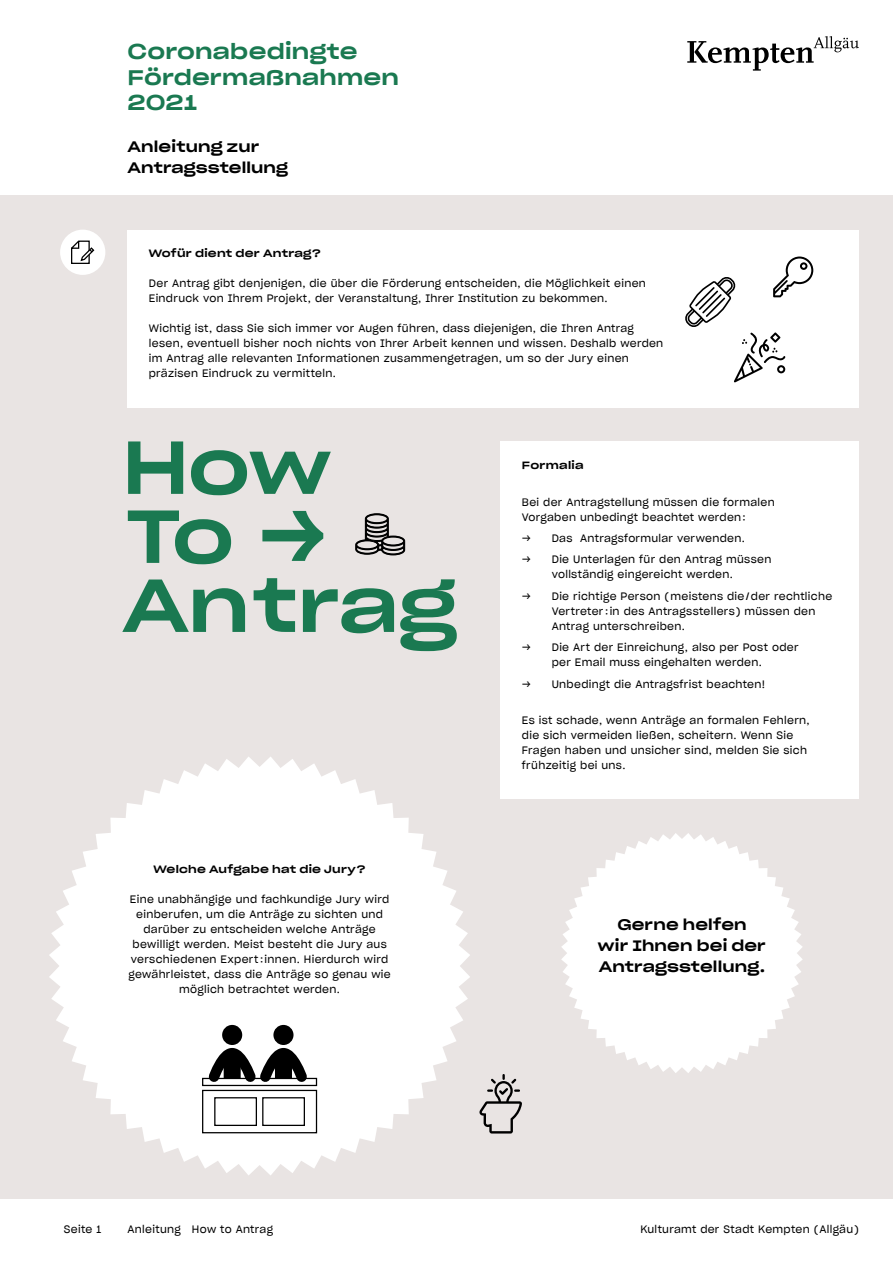
<style>
.page{position:relative;width:893px;height:1263px;background:#fff}
.page>*{position:absolute;margin:0;border:0;box-sizing:border-box;transform-origin:0 0}
.t1{font:73.5px/69px "Sharp Grotesk Medium 25";letter-spacing:-.01em;color:#1a7951}
.t2{font:21px/25.5px "Sharp Grotesk Medium 25";letter-spacing:.01em;color:#1a7951}
.t3{font:15px/21px "Sharp Grotesk Medium 25";letter-spacing:.01em;color:#000}
.t4{font:10.5px/15px "Sharp Grotesk Book 20";letter-spacing:.03em;color:#000}
.t5{font:10.5px "Sharp Grotesk Medium 25";letter-spacing:.02em;color:#000}
</style>
<div class="page">
<div style="left:0;top:196px;width:893px;height:1003px;background:#e9e4e3"></div>
<svg style="left:687px;top:36px;width:172px;height:35px"></svg>
<svg style="left:49px;top:757px;width:421px;height:418px;fill:#fff"></svg>
<div style="left:222px;top:1025px;width:20px;height:20px;background:#000;border-radius:50%"></div>
<div style="left:273px;top:1025px;width:20px;height:20px;background:#000;border-radius:50%"></div>
<div style="left:203px;top:1078px;width:113px;height:7px;background:#fff"></div>
<div style="left:202px;top:1078px;width:115px;height:8px;border:1px solid #000"></div>
<div style="left:203px;top:1090px;width:113px;height:43px;background:#fff"></div>
<div style="left:202px;top:1090px;width:115px;height:43px;border:1px solid #000"></div>
<div style="left:214px;top:1097px;width:43px;height:29px;border:1px solid #000"></div>
<div style="left:262px;top:1097px;width:43px;height:29px;border:1px solid #000"></div>
<svg style="left:204px;top:1043px;width:108px;height:44px;background:#868686"></svg>
<div style="left:501px;top:441px;width:358px;height:358px;background:#fff"></div>
<svg style="left:561px;top:833px;width:242px;height:240px;fill:#fff"></svg>
<div style="left:128px;top:230px;width:731px;height:177px;background:#fff"></div>
<div style="left:60px;top:230px;width:45px;height:45px;background:#fff;border-radius:50%"></div>
<svg style="left:71px;top:240px;width:24px;height:24px"></svg>
<svg style="left:685px;top:256px;width:128px;height:126px"></svg>
<svg style="left:355px;top:513px;width:50px;height:42px"></svg>
<svg style="left:479px;top:1074px;width:43px;height:59px"></svg>
<h2 class="t2" style="left:128px;top:37px;width:273px">Coronabedingte<br>Fördermaßnahmen<br>2021</h2>
<h3 class="t3" style="left:128px;top:135px;width:162px">Anleitung zur<br>Antragsstellung</h3>
<p class="t5" style="left:149px;top:244px;width:174px">Wofür dient der Antrag?</p>
<p class="t4" style="left:149px;top:276px;width:499px">Der Antrag gibt denjenigen, die über die Förderung entscheiden, die Möglichkeit einen<br>Eindruck von Ihrem Projekt, der Veranstaltung, Ihrer Institution zu bekommen.</p>
<p class="t4" style="left:149px;top:321px;width:516px">Wichtig ist, dass Sie sich immer vor Augen führen, dass diejenigen, die Ihren Antrag lesen, eventuell bisher noch nichts von Ihrer Arbeit kennen und wissen. Deshalb werden im Antrag alle relevanten Informationen zusammengetragen, um so der Jury einen präzisen Eindruck zu vermitteln.</p>
<h1 class="t1" style="left:122px;top:426px;width:336px">How<br>To →<br>Antrag</h1>
<p class="t5" style="left:154px;top:860px;width:213px">Welche Aufgabe hat die Jury?</p>
<p class="t4" style="left:128px;top:891px;width:264px;text-align:center">Eine unabhängige und fachkundige Jury wird einberufen, um die Anträge zu sichten und darüber zu entscheiden welche Anträge bewilligt werden. Meist besteht die Jury aus verschiedenen Expert:innen. Hierdurch wird gewährleistet, dass die Anträge so genau wie möglich betrachtet werden.</p>
<p class="t5" style="left:522px;top:456px;width:63px">Formalia</p>
<p class="t4" style="left:522px;top:494px;width:254px">Bei der Antragstellung müssen die formalen<br>Vorgaben unbedingt beachtet werden:</p>
<p class="t4" style="left:522px;top:530px;width:224px">→ Das Antragsformular verwenden.</p>
<p class="t4" style="left:552px;top:551px;width:221px;text-indent:-30px">→ Die Unterlagen für den Antrag müssen vollständig eingereicht werden.</p>
<p class="t4" style="left:552px;top:588px;width:282px;text-indent:-30px">→ Die richtige Person (meistens die/der rechtliche<br>Vertreter:in des Antragsstellers) müssen den<br>Antrag unterschreiben.</p>
<p class="t4" style="left:552px;top:639px;width:248px;text-indent:-30px">→ Die Art der Einreichung, also per Post oder per Email muss eingehalten werden.</p>
<p class="t4" style="left:522px;top:676px;width:245px">→ Unbedingt die Antragsfrist beachten!</p>
<p class="t4" style="left:522px;top:712px;width:289px">Es ist schade, wenn Anträge an formalen Fehlern, die sich vermeiden ließen, scheitern. Wenn Sie Fragen haben und unsicher sind, melden Sie sich frühzeitig bei uns.</p>
<h3 class="t3" style="left:598px;top:912px;width:169px;text-align:center">Gerne helfen<br>wir Ihnen bei der<br>Antragsstellung.</h3>
<p class="t4" style="left:64px;top:1221px;width:39px">Seite 1</p>
<p class="t4" style="left:128px;top:1221px;width:147px">Anleitung How to Antrag</p>
<p class="t4" style="left:640px;top:1221px;width:220px">Kulturamt der Stadt Kempten (Allgäu)</p>
</div>
